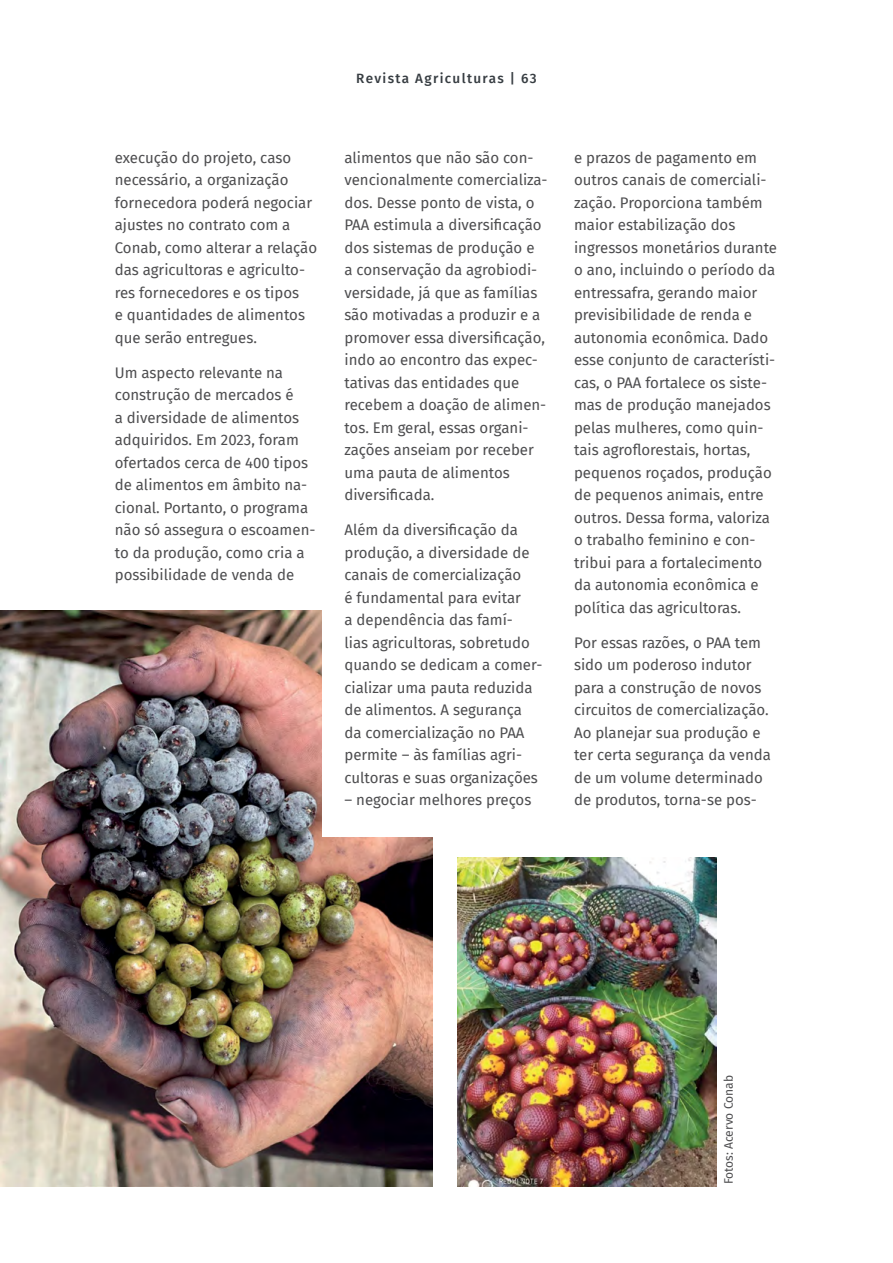
<style>
.page{position:relative;width:893px;height:1263px;background:#fff}
.page>*{position:absolute;margin:0;border:0;box-sizing:border-box;transform-origin:0 0}
.t1{font:15px/22.5px "Fira Sans";color:#4d4d4f}
.t2{font:500 13.5px "Fira Sans";letter-spacing:.1em;color:#373d42}
.t3{font:12px "Fira Sans";color:#4d4d4f}
</style>
<div class="page">
<img style="left:0;top:610px;width:432px;height:576px">
<div style="left:322px;top:574px;width:243px;height:263px;background:#fff"></div>
<img style="left:457px;top:858px;width:260px;height:328px">
<p class="t1" style="left:115px;top:146px;width:204px">execução do projeto, caso necessário, a organização fornecedora poderá negociar ajustes no contrato com a<br>Conab, como alterar a relação das agricultoras e agriculto&shy;res fornecedores e os tipos<br>e quantidades de alimentos que serão entregues.</p>
<p class="t1" style="left:115px;top:361px;width:202px">Um aspecto relevante na construção de mercados é<br>a diversidade de alimentos adquiridos. Em 2023, foram ofertados cerca de 400 tipos de alimentos em âmbito na&shy;cional. Portanto, o programa não só assegura o escoamen&shy;to da produção, como cria a possibilidade de venda de</p>
<p class="t2" style="left:356px;top:67px;width:182px">Revista Agriculturas | 63</p>
<p class="t1" style="left:344px;top:146px;width:205px">alimentos que não são con&shy;vencionalmente comercializa&shy;dos. Desse ponto de vista, o<br>PAA estimula a diversificação dos sistemas de produção e<br>a conservação da agrobiodi&shy;versidade, já que as famílias são motivadas a produzir e a promover essa diversificação, indo ao encontro das expec&shy;tativas das entidades que recebem a doação de alimen&shy;tos. Em geral, essas organi&shy;zações anseiam por receber uma pauta de alimentos diversificada.</p>
<p class="t1" style="left:344px;top:518px;width:199px">Além da diversificação da produção, a diversidade de canais de comercialização<br>é fundamental para evitar<br>a dependência das famí-<br>lias agricultoras, sobretudo quando se dedicam a comer&shy;cializar uma pauta reduzida de alimentos. A segurança da comercialização no PAA permite – às famílias agri&shy;cultoras e suas organizações</p>
<p class="t1" style="left:344px;top:788px;width:188px">– negociar melhores preços</p>
<p class="t1" style="left:574px;top:146px;width:205px">e prazos de pagamento em outros canais de comerciali&shy;zação. Proporciona também maior estabilização dos ingressos monetários durante o ano, incluindo o período da entressafra, gerando maior previsibilidade de renda e autonomia econômica. Dado esse conjunto de característi&shy;cas, o PAA fortalece os siste&shy;mas de produção manejados pelas mulheres, como quin&shy;tais agroflorestais, hortas, pequenos roçados, produção de pequenos animais, entre outros. Dessa forma, valoriza o trabalho feminino e con&shy;tribui para a fortalecimento da autonomia econômica e política das agricultoras.</p>
<p class="t1" style="left:574px;top:631px;width:198px">Por essas razões, o PAA tem sido um poderoso indutor para a construção de novos circuitos de comercialização.<br>Ao planejar sua produção e ter certa segurança da venda de um volume determinado de produtos, torna-se pos-</p>
<p class="t3" style="left:719px;top:1184px;width:111px;rotate:-90deg">Fotos: Acervo Conab</p>
</div>
